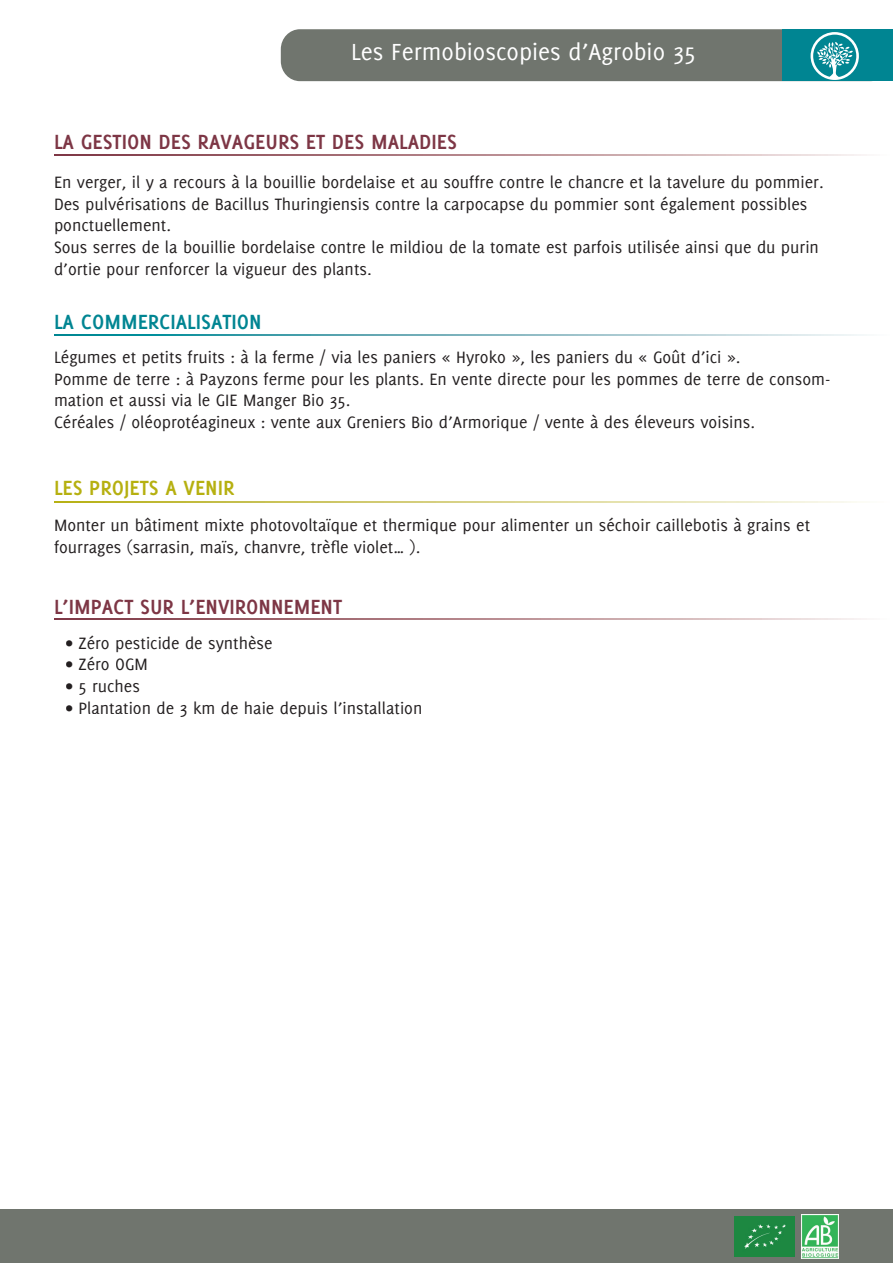
<style>
.page{position:relative;width:893px;height:1263px;background:#fff}
.page>*{position:absolute;margin:0;border:0;box-sizing:border-box;transform-origin:0 0}
.t1{font:25.5px "Delicious";color:#fff}
.t2{font:700 22.5px "Delicious";color:#7d3645}
.t3{font:700 22.5px "Delicious";color:#008592}
.t4{font:700 22.5px "Delicious";color:#b6b010}
.t5{font:18px/21.6px "Delicious";color:#231f20}
</style>
<div class="page">
<div style="left:281px;top:29px;width:608px;height:52px;background:#70756e;border-radius:20px"></div>
<div style="left:782px;top:29px;width:111px;height:52px;background:#008592"></div>
<div style="left:0;top:1209px;width:893px;height:53px;background:#70756e"></div>
<svg style="left:54px;top:618px;width:810px;height:2px;background:#b68a90"></svg>
<img style="left:802px;top:1214px;width:37px;height:45px">
<img style="left:734px;top:1216px;width:60px;height:40px">
<svg style="left:54px;top:154px;width:810px;height:2px;background:#b68a90"></svg>
<svg style="left:54px;top:334px;width:810px;height:2px;background:#76b6bf"></svg>
<svg style="left:54px;top:501px;width:803px;height:1px"></svg>
<svg style="left:811px;top:32px;width:48px;height:48px"></svg>
<h1 class="t1" style="left:351px;top:37px;width:346px">Les Fermobioscopies d’Agrobio 35</h1>
<p class="t2" style="left:54px;top:129px;width:404px">LA GESTION DES RAVAGEURS ET DES MALADIES</p>
<p class="t5" style="left:54px;top:171px;width:771px">En verger, il y a recours à la bouillie bordelaise et au souffre contre le chancre et la tavelure du pommier.<br>Des pulvérisations de Bacillus Thuringiensis contre la carpocapse du pommier sont également possibles ponctuellement.<br>Sous serres de la bouillie bordelaise contre le mildiou de la tomate est parfois utilisée ainsi que du purin d’ortie pour renforcer la vigueur des plants.</p>
<p class="t3" style="left:54px;top:309px;width:209px">LA COMMERCIALISATION</p>
<p class="t5" style="left:54px;top:346px;width:778px">Légumes et petits fruits : à la ferme / via les paniers « Hyroko », les paniers du « Goût d’ici ».<br>Pomme de terre : à Payzons ferme pour les plants. En vente directe pour les pommes de terre de consom&shy;mation et aussi via le GIE Manger Bio 35.<br>Céréales / oléoprotéagineux : vente aux Greniers Bio d’Armorique / vente à des éleveurs voisins.</p>
<p class="t4" style="left:54px;top:475px;width:182px">LES PROJETS A VENIR</p>
<p class="t5" style="left:54px;top:514px;width:758px">Monter un bâtiment mixte photovoltaïque et thermique pour alimenter un séchoir caillebotis à grains et fourrages (sarrasin, maïs, chanvre, trèfle violet… ).</p>
<p class="t2" style="left:54px;top:593px;width:290px">L’IMPACT SUR L’ENVIRONNEMENT</p>
<p class="t5" style="left:65px;top:632px;width:209px">• Zéro pesticide de synthèse</p>
<p class="t5" style="left:65px;top:653px;width:84px">• Zéro OGM</p>
<p class="t5" style="left:65px;top:675px;width:76px">• 5 ruches</p>
<p class="t5" style="left:65px;top:696px;width:358px">• Plantation de 3 km de haie depuis l’installation</p>
</div>
